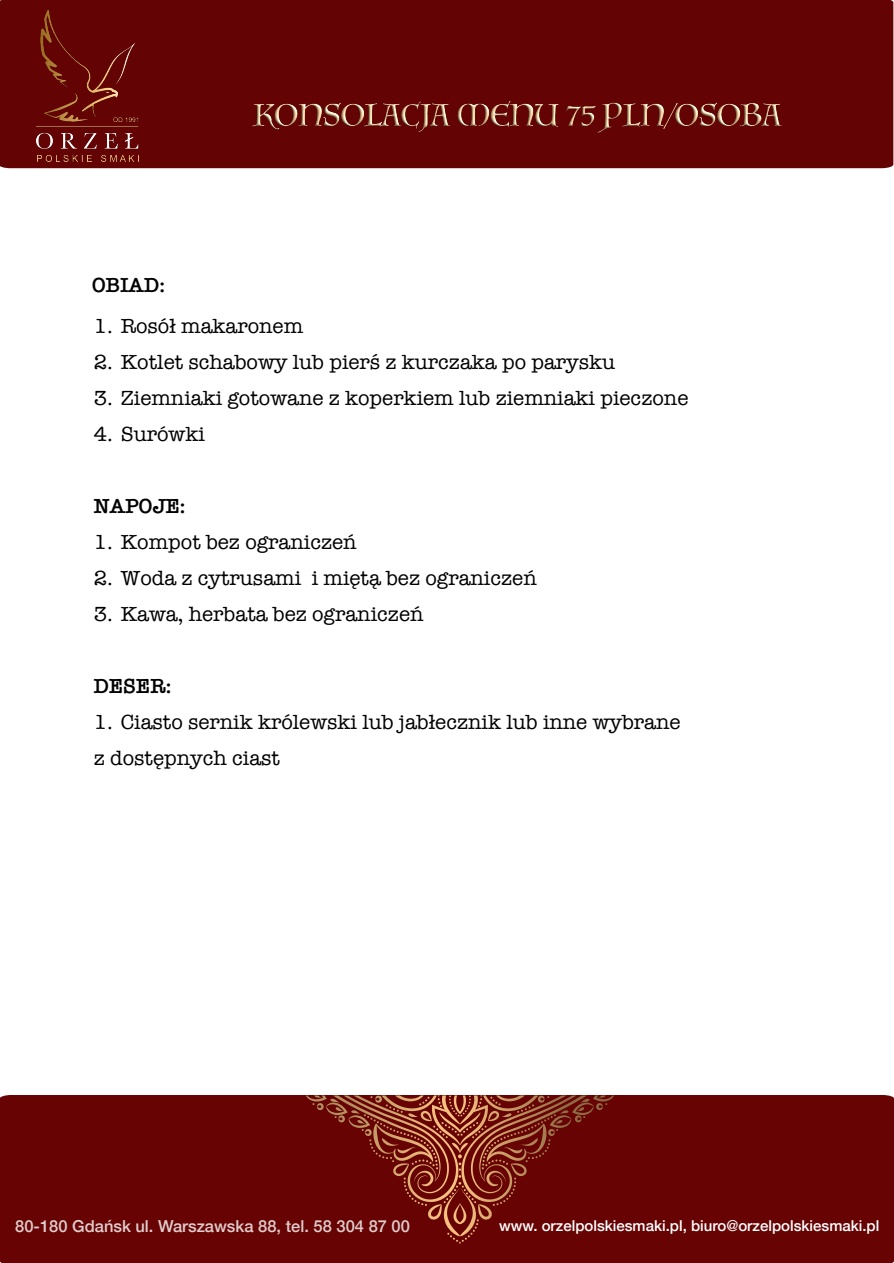
<style>
.page{position:relative;width:894px;height:1263px;background:#fff}
.page>*{position:absolute;margin:0;border:0;box-sizing:border-box;transform-origin:0 0}
.t1{font:21px/36px "American Typewriter";color:#000}
.t2{font:600 21px "American Typewriter";color:#000}
.t3{font:500 16.5px "Helvetica Neue";color:rgb(255 255 255/.8)}
.t4{font:500 15px "Helvetica Neue";color:#fff}
</style>
<div class="page">
<div style="left:0;top:0;width:893px;height:168px;background:#640304"></div>
<img style="left:253px;top:101px;width:528px;height:32px">
<img style="left:36px;top:11px;width:103px;height:150px">
<div style="left:0;top:1095px;width:893px;height:168px;background:#670303"></div>
<svg style="left:306px;top:1095px;width:307px;height:149px;background:#781c13"></svg>
<p class="t2" style="left:92px;top:277px;width:74px">OBIAD:</p>
<p class="t1" style="left:94px;top:310px;width:211px">1. Rosół makaronem</p>
<p class="t1" style="left:94px;top:346px;width:522px">2. Kotlet schabowy lub pierś z kurczaka po parysku</p>
<p class="t1" style="left:94px;top:382px;width:596px">3. Ziemniaki gotowane z koperkiem lub ziemniaki pieczone</p>
<p class="t1" style="left:94px;top:418px;width:113px">4. Surówki</p>
<p class="t2" style="left:94px;top:499px;width:93px">NAPOJE:</p>
<p class="t1" style="left:94px;top:526px;width:272px">1. Kompot bez ograniczeń</p>
<p class="t1" style="left:94px;top:562px;width:452px">2. Woda z cytrusami i miętąbez ograniczeń</p>
<p class="t1" style="left:94px;top:598px;width:331px">3. Kawa, herbata bez ograniczeń</p>
<p class="t2" style="left:94px;top:679px;width:79px">DESER:</p>
<p class="t1" style="left:94px;top:706px;width:588px">1. Ciasto sernik królewski lub jabłecznik lub inne wybrane z dostępnych ciast</p>
<p class="t3" style="left:15px;top:1216px;width:396px">80-180 Gdańsk ul. Warszawska 88, tel. 58 304 87 00</p>
<p class="t4" style="left:499px;top:1216px;width:381px">www. orzelpolskiesmaki.pl, biuro@orzelpolskiesmaki.pl</p>
</div>
